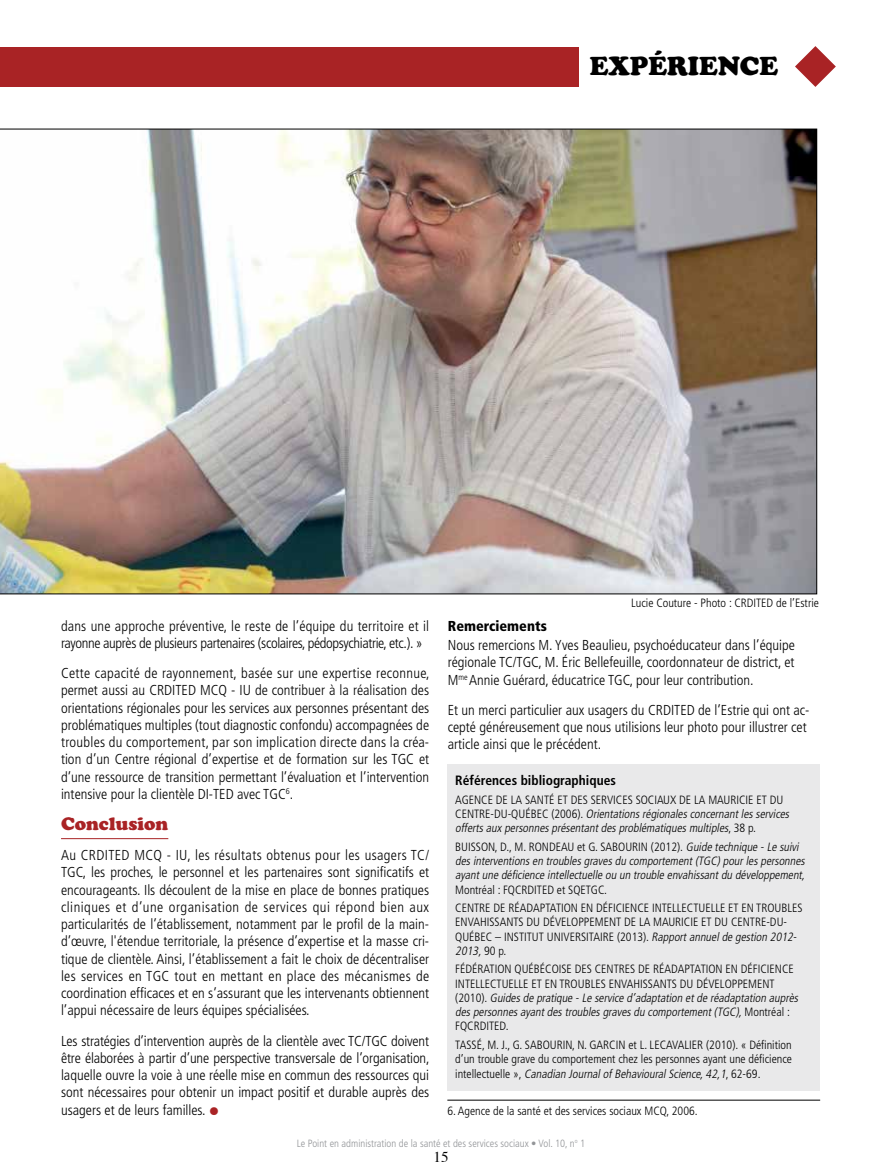
<style>
.page{position:relative;width:878px;height:1175px;background:#fff}
.page>*{position:absolute;margin:0;border:0;box-sizing:border-box;transform-origin:0 0}
.t1{font:900 27px "Cooper";color:#000}
.t2{font:18px "Cooper Black Std";color:#a92325}
.t3{font:15px "Times";color:#000}
.t4{font:300 condensed 14.4px/17.2px "Frutiger";color:#000;text-align:justify}
.t5{font:300 condensed 14.4px/17.2px "Frutiger";letter-spacing:-.025em;color:#000}
.t6{font:900 condensed 14.4px "Frutiger";color:#000}
.t7{font:700 condensed 13.5px "Frutiger";color:#000}
.t8{font:300 condensed 12px/14.2px "Frutiger";color:#000}
.t9{font:italic 300 condensed 12px/14.2px "Frutiger";color:#000}
.t10{font:300 condensed 10.5px "Frutiger";color:#939598}
.s1{font-size:22.5px;color:#a92325}
.s2{font-style:normal}
.s3{font-style:italic}
</style>
<div class="page">
<div style="left:447px;top:764px;width:373px;height:326px;background:#e9e9ea"></div>
<hr style="left:447px;top:1099px;width:373px;height:1px;background:#000">
<div style="left:0;top:47px;width:578px;height:40px;background:#a92325"></div>
<svg style="left:795px;top:46px;width:40px;height:41px"></svg>
<hr style="left:61px;top:838px;width:107px;height:1px;background:#a92325">
<img style="left:0;top:129px;width:816px;height:465px">
<h1 class="t1" style="left:589px;top:50px;width:190px">EXPÉRIENCE</h1>
<p class="t8" style="left:631px;top:596px;width:189px">Lucie Couture - Photo : CRDITED de l’Estrie</p>
<p class="t5" style="left:61px;top:617px;width:369px">dans une approche préventive, le reste de l’équipe du territoire et il rayonne auprès de plusieurs partenaires (scolaires, pédopsychiatrie, etc.). »</p>
<p class="t4" style="left:61px;top:664px;width:370px">Cette capacité de rayonnement, basée sur une expertise reconnue, permet aussi au CRDITED MCQ - IU de contribuer à la réalisation des orientations régionales pour les services aux personnes présentant des problématiques multiples (tout diagnostic confondu) accompagnées de troubles du comportement, par son implication directe dans la créa&shy;tion d’un Centre régional d’expertise et de formation sur les TGC et d’une ressource de transition permettant l’évaluation et l’intervention intensive pour la clientèle DI-TED avec TGC<sup>6</sup>.</p>
<p class="t2" style="left:61px;top:812px;width:109px">Conclusion</p>
<p class="t4" style="left:61px;top:846px;width:369px">Au CRDITED MCQ - IU, les résultats obtenus pour les usagers TC/ TGC, les proches, le personnel et les partenaires sont significatifs et encourageants. Ils découlent de la mise en place de bonnes pratiques cliniques et d’une organisation de services qui répond bien aux particularités de l’établissement, notamment par le profil de la main&shy;d’œuvre, l'étendue territoriale, la présence d’expertise et la masse cri&shy;tique de clientèle. Ainsi, l’établissement a fait le choix de décentraliser les services en TGC tout en mettant en place des mécanismes de coordination efficaces et en s’assurant que les intervenants obtiennent l’appui nécessaire de leurs équipes spécialisées.</p>
<p class="t4" style="left:61px;top:1032px;width:370px">Les stratégies d’intervention auprès de la clientèle avec TC/TGC doivent être élaborées à partir d’une perspective transversale de l’organisation, laquelle ouvre la voie à une réelle mise en commun des ressources qui sont nécessaires pour obtenir un impact positif et durable auprès des usagers et de leurs familles. <span class="s1">•</span></p>
<p class="t6" style="left:448px;top:617px;width:100px">Remerciements</p>
<p class="t4" style="left:448px;top:636px;width:348px">Nous remercions M. Yves Beaulieu, psychoéducateur dans l’équipe régionale TC/TGC, M. Éric Bellefeuille, coordonnateur de district, et M<sup>me</sup> Annie Guérard, éducatrice TGC, pour leur contribution.</p>
<p class="t4" style="left:448px;top:701px;width:363px;text-align:left">Et un merci particulier aux usagers du CRDITED de l’Estrie qui ont ac&shy;cepté généreusement que nous utilisions leur photo pour illustrer cet article ainsi que le précédent.</p>
<p class="t7" style="left:455px;top:772px;width:162px">Références bibliographiques</p>
<p class="t9" style="left:455px;top:792px;width:338px"><span class="s2">AGENCE DE LA SANTÉ ET DES SERVICES SOCIAUX DE LA MAURICIE ET DU<br>C E N T R E - D U - Q U É B E C ( 2 0 0 6 ) .</span> Orientationsrégionalesconcernantlesservices offertsaux personnesprésentantdesproblématiquesmultiples<span class="s2">, 3 8 p .</span></p>
<p class="t9" style="left:455px;top:839px;width:353px"><span class="s2">BUISSON, D., M. RONDEAU et G. SABOURIN (2012).</span> Guide technique -Le suivi desinterventionsen troublesgravesdu comportement(TGC)pourlespersonnes ayantune déficience intellectuelle ou un trouble envahissantdu développement,</p>
<p class="t8" style="left:455px;top:880px;width:349px;line-height:18.6px">Montréal : FQCRDITED et SQETGC.<br>CENTRE DE RÉADAPTATION EN DÉFICIENCE INTELLECTUELLE ET EN TROUBLES</p>
<p class="t8" style="left:455px;top:915px;width:345px">ENVAHISSANTS DU DÉVELOPPEMENT DE LA MAURICIE ET DU CENTRE-DU-<br>QUÉBEC – INSTITUT UNIVERSITAIRE (2013). <span class="s3">Rapportannuelde gestion 2012-<br>2013,</span>90 p.</p>
<p class="t8" style="left:455px;top:962px;width:347px">FÉDÉRATION QUÉBÉCOISE DES CENTRES DE RÉADAPTATION EN DÉFICIENCE INTELLECTUELLE ET EN TROUBLES ENVAHISSANTS DU DÉVELOPPEMENT<br>( 2 0 1 0 ) . <span class="s3">Guidesde pratique -Le service d’adaptation etde réadaptation auprès despersonnesayantdestroublesgravesdu comportement(TGC),</span>M o n t r é a l :<br>FQCRDITED.</p>
<p class="t8" style="left:455px;top:1038px;width:338px;text-align:justify">TASSÉ, M. J., G. SABOURIN, N. GARCIN et L. LECAVALIER (2010). « Définition d’un trouble grave du comportement chez les personnes ayant une déficience i n t e l l e ct u e l l e » , <span class="s3">Canadian JournalofBehaviouralScience,42,1</span>, 6 2 - 6 9 .</p>
<p class="t8" style="left:447px;top:1103px;width:252px">6. Agence de la santé et des services sociaux MCQ, 2006.</p>
<p class="t10" style="left:297px;top:1137px;width:290px">Le Point en administration de la santé et des services sociaux • Vol. 10, n<sup>o</sup> 1</p>
<p class="t3" style="left:433px;top:1142px;width:16px">15</p>
</div>
